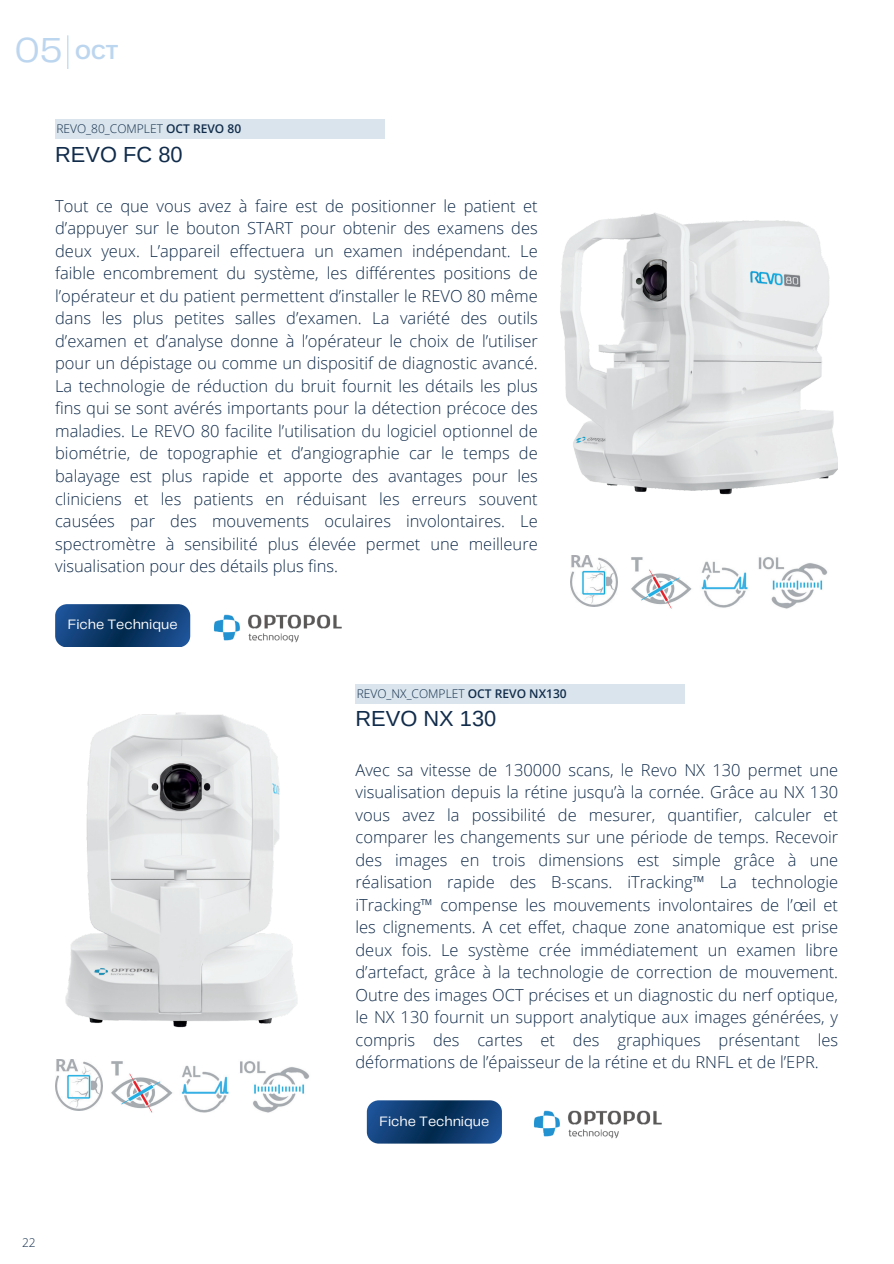
<style>
.page{position:relative;width:894px;height:1264px;background:#fff}
.page>*{position:absolute;margin:0;border:0;box-sizing:border-box;transform-origin:0 0}
.t1{font:21.9px "Arimo";color:#112c4b}
.t2{font:700 20.4px "Arimo";color:#bdd6ef}
.t3{font:300 16.5px/22.5px "Open Sans";color:#112c4b;text-align:justify}
.t4{font:14.1px "Telegraf";color:#fff}
.t5{font:300 12px "Open Sans";color:#112c4b}
.s1{font-family:"Telegraf";font-weight:400;font-size:36px}
.s2{font-weight:600}
</style>
<div class="page">
<img style="left:65px;top:712px;width:233px;height:316px">
<img style="left:240px;top:1061px;width:70px;height:52px">
<img style="left:181px;top:1065px;width:48px;height:48px">
<img style="left:111px;top:1061px;width:62px;height:52px">
<img style="left:55px;top:1059px;width:47px;height:50px">
<img style="left:367px;top:1100px;width:134px;height:43px;border-radius:12px">
<img style="left:534px;top:1110px;width:128px;height:29px">
<img style="left:560px;top:212px;width:277px;height:283px">
<img style="left:758px;top:557px;width:70px;height:52px">
<img style="left:701px;top:561px;width:47px;height:47px">
<img style="left:631px;top:557px;width:61px;height:52px">
<img style="left:570px;top:556px;width:47px;height:50px">
<img style="left:55px;top:604px;width:135px;height:43px;border-radius:12px">
<img style="left:214px;top:614px;width:128px;height:29px">
<div style="left:55px;top:119px;width:330px;height:20px;background:#d9e4ec"></div>
<div style="left:355px;top:683px;width:330px;height:20px;background:#d9e4ec"></div>
<hr style="left:67px;top:35px;width:1px;height:34px;background:#b6d5ee">
<p class="t2" style="left:15px;top:38px;width:105px"><span class="s1">05</span> OCT</p>
<p class="t5" style="left:56px;top:120px;width:186px">REVO_80_COMPLET <span class="s2">OCT REVO 80</span></p>
<h1 class="t1" style="left:55px;top:140px;width:129px">REVO FC 80</h1>
<p class="t3" style="left:55px;top:194px;width:484px">Tout ce que vous avez à faire est de positionner le patient et d’appuyer sur le bouton START pour obtenir des examens des deux yeux. L’appareil effectuera un examen indépendant. Le faible encombrement du système, les différentes positions de l’opérateur et du patient permettent d’installer le REVO 80 même dans les plus petites salles d’examen. La variété des outils d’examen et d’analyse donne à l’opérateur le choix de l’utiliser pour un dépistage ou comme un dispositif de diagnostic avancé.<br>La technologie de réduction du bruit fournit les détails les plus fins qui se sont avérés importants pour la détection précoce des maladies. Le REVO 80 facilite l’utilisation du logiciel optionnel de biométrie, de topographie et d’angiographie car le temps de balayage est plus rapide et apporte des avantages pour les cliniciens et les patients en réduisant les erreurs souvent causées par des mouvements oculaires involontaires. Le spectromètre à sensibilité plus élevée permet une meilleure visualisation pour des détails plus fins.</p>
<p class="t4" style="left:68px;top:615px;width:111px">Fiche Technique</p>
<p class="t5" style="left:22px;top:1234px;width:15px">22</p>
<p class="t5" style="left:356px;top:685px;width:211px">REVO_NX_COMPLET <span class="s2">OCT REVO NX130</span></p>
<h1 class="t1" style="left:355px;top:704px;width:142px">REVO NX 130</h1>
<p class="t3" style="left:355px;top:758px;width:484px">Avec sa vitesse de 130000 scans, le Revo NX 130 permet une visualisation depuis la rétine jusqu’à la cornée. Grâce au NX 130 vous avez la possibilité de mesurer, quantifier, calculer et comparer les changements sur une période de temps. Recevoir des images en trois dimensions est simple grâce à une réalisation rapide des B-scans. iTracking™ La technologie iTracking™ compense les mouvements involontaires de l’œil et les clignements. A cet effet, chaque zone anatomique est prise deux fois. Le système crée immédiatement un examen libre d’artefact, grâce à la technologie de correction de mouvement.<br>Outre des images OCT précises et un diagnostic du nerf optique, le NX 130 fournit un support analytique aux images générées, y compris des cartes et des graphiques présentant les déformations de l’épaisseur de la rétine et du RNFL et de l’EPR.</p>
<p class="t4" style="left:379px;top:1111px;width:111px">Fiche Technique</p>
</div>
